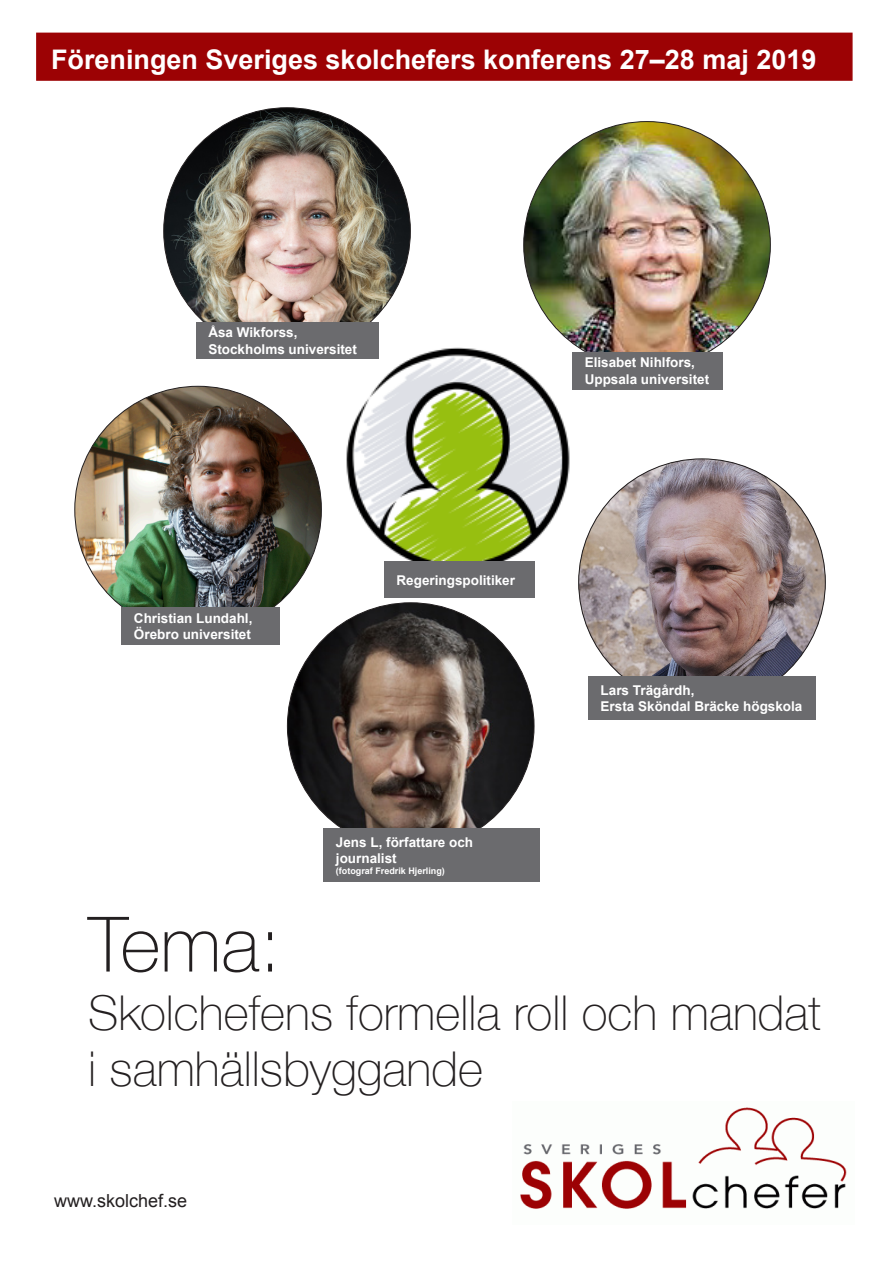
<style>
.page{position:relative;width:893px;height:1263px;background:#fff}
.page>*{position:absolute;margin:0;border:0;box-sizing:border-box;transform-origin:0 0}
.t1{font:100 76.5px "Helvetica Neue";color:#231f20}
.t2{font:100 48px "Helvetica Neue";color:#231f20}
.t3{font:700 27px "Arial";color:#fff}
.t4{font:18px "Arial";color:#231f20}
.t5{font:700 13.5px/16.2px "Arial";color:#fff}
.t6{font:700 9px "Arial";color:#fff}
</style>
<div class="page">
<img style="left:524px;top:122px;width:246px;height:246px;border-radius:123px">
<div style="left:36px;top:33px;width:817px;height:48px;background:#9c0204;border:2px solid #9c0204"></div>
<img style="left:520px;top:1107px;width:327px;height:102px">
<img style="left:164px;top:108px;width:246px;height:246px;border-radius:123px">
<img style="left:75px;top:386px;width:246px;height:247px;border-radius:121px">
<img style="left:341px;top:343px;width:237px;height:237px;border-radius:119px">
<img style="left:287px;top:603px;width:247px;height:246px;border-radius:123px">
<img style="left:579px;top:459px;width:246px;height:246px;border-radius:123px">
<div style="left:384px;top:561px;width:151px;height:37px;background:#6b6b6e"></div>
<div style="left:323px;top:828px;width:216px;height:54px;background:#6b6b6e"></div>
<div style="left:121px;top:608px;width:159px;height:37px;background:#6b6b6e"></div>
<div style="left:588px;top:676px;width:227px;height:44px;background:#6b6b6e"></div>
<div style="left:572px;top:352px;width:151px;height:37px;background:#6b6b6e"></div>
<div style="left:196px;top:322px;width:182px;height:37px;background:#6b6b6e"></div>
<p class="t3" style="left:51px;top:41px;width:767px">Föreningen Sveriges skolchefers konferens 27–28 maj 2019</p>
<p class="t5" style="left:208px;top:325px;width:91px">Åsa Wikforss,</p>
<p class="t5" style="left:208px;top:341px;width:150px">Stockholms universitet</p>
<p class="t5" style="left:585px;top:355px;width:126px">Elisabet Nihlfors,<br>Uppsala universitet</p>
<p class="t5" style="left:134px;top:611px;width:120px">Christian Lundahl,<br>Örebro universitet</p>
<p class="t5" style="left:396px;top:572px;width:120px">Regeringspolitiker</p>
<p class="t5" style="left:336px;top:834px;width:139px">Jens L, författare och</p>
<p class="t5" style="left:336px;top:850px;width:62px">journalist</p>
<p class="t6" style="left:336px;top:864px;width:111px">(fotograf Fredrik Hjerling)</p>
<p class="t5" style="left:601px;top:682px;width:95px">Lars Trägårdh,</p>
<p class="t5" style="left:601px;top:698px;width:203px">Ersta Sköndal Bräcke högskola</p>
<p class="t1" style="left:88px;top:886px;width:194px">Tema:</p>
<p class="t2" style="left:88px;top:976px;width:734px">Skolchefens formella roll och mandat</p>
<p class="t2" style="left:88px;top:1032px;width:396px">i samhällsbyggande</p>
<p class="t4" style="left:54px;top:1189px;width:135px">www.skolchef.se</p>
</div>
